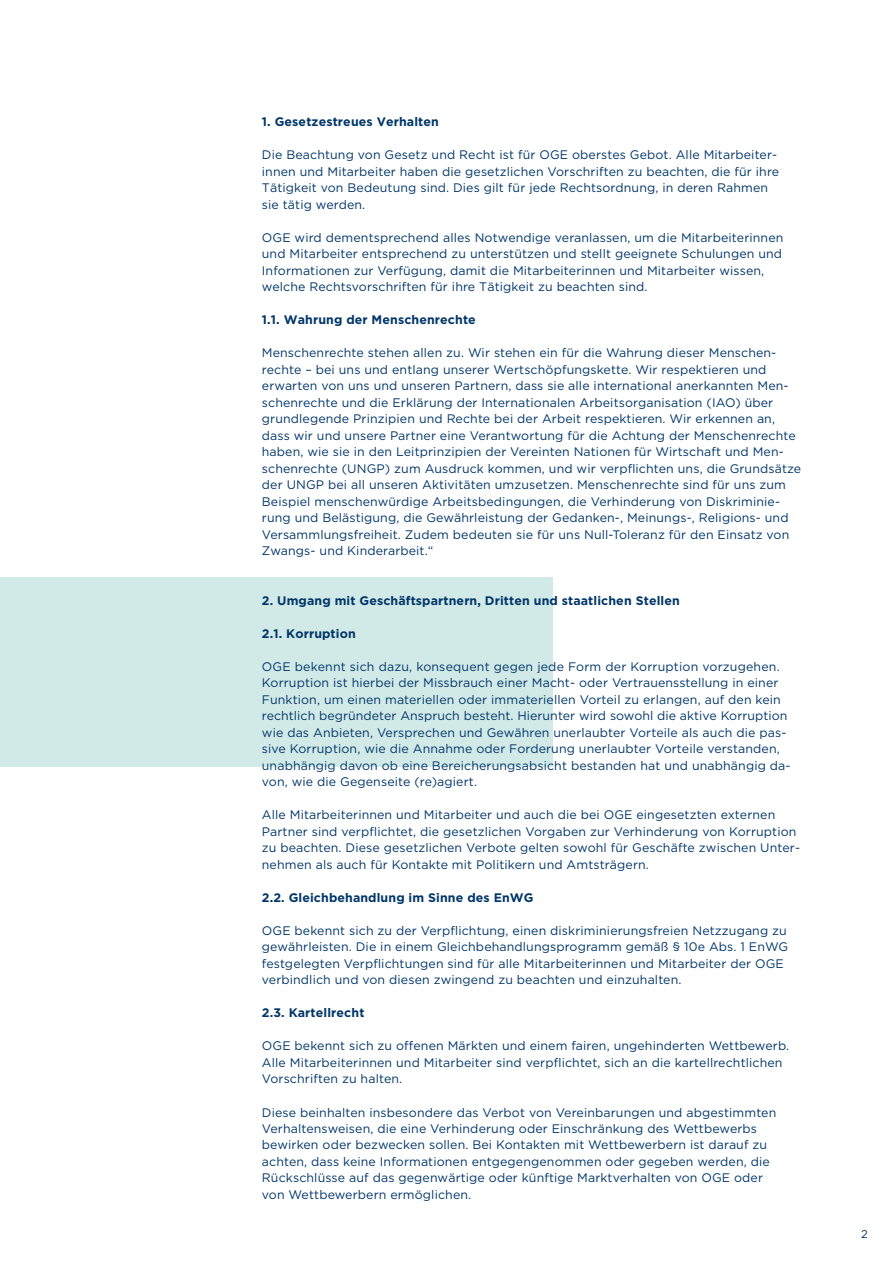
<style>
.page{position:relative;width:893px;height:1263px;background:#fff}
.page>*{position:absolute;margin:0;border:0;box-sizing:border-box;transform-origin:0 0}
.t1{font:12.3px/16.5px "Gotham";letter-spacing:.01em;color:#003669}
.t2{font:700 12.3px "Gotham";letter-spacing:.01em;color:#003669}
.t3{font:11.25px "Gotham";color:#003669}
</style>
<div class="page">
<div style="left:0;top:577px;width:553px;height:189px;background:#d1e9e7"></div>
<p class="t2" style="left:262px;top:115px;width:179px">1. Gesetzestreues Verhalten</p>
<p class="t1" style="left:262px;top:147px;width:519px">Die Beachtung von Gesetz und Recht ist für OGE oberstes Gebot. Alle Mitarbeiter&shy;innen und Mitarbeiter haben die gesetzlichen Vorschriften zu beachten, die für ihre Tätigkeit von Bedeutung sind. Dies gilt für jede Rechtsordnung, in deren Rahmen sie tätig werden.</p>
<p class="t1" style="left:262px;top:229px;width:523px">OGE wird dementsprechend alles Notwendige veranlassen, um die Mitarbeiterinnen und Mitarbeiter entsprechend zu unterstützen und stellt geeignete Schulungen und Informationen zur Verfügung, damit die Mitarbeiterinnen und Mitarbeiter wissen, welche Rechtsvorschriften für ihre Tätigkeit zu beachten sind.</p>
<p class="t2" style="left:262px;top:313px;width:215px">1.1. Wahrung der Menschenrechte</p>
<p class="t1" style="left:262px;top:345px;width:541px">Menschenrechte stehen allen zu. Wir stehen ein für die Wahrung dieser Menschen&shy;rechte – bei uns und entlang unserer Wertschöpfungskette. Wir respektieren und erwarten von uns und unseren Partnern, dass sie alle international anerkannten Men&shy;schenrechte und die Erklärung der Internationalen Arbeitsorganisation (IAO) über grundlegende Prinzipien und Rechte bei der Arbeit respektieren. Wir erkennen an, dass wir und unsere Partner eine Verantwortung für die Achtung der Menschenrechte haben, wie sie in den Leitprinzipien der Vereinten Nationen für Wirtschaft und Men&shy;schenrechte (UNGP) zum Ausdruck kommen, und wir verpflichten uns, die Grundsätze der UNGP bei all unseren Aktivitäten umzusetzen. Menschenrechte sind für uns zum Beispiel menschenwürdige Arbeitsbedingungen, die Verhinderung von Diskriminie&shy;rung und Belästigung, die Gewährleistung der Gedanken-, Meinungs-, Religions- und Versammlungsfreiheit. Zudem bedeuten sie für uns Null-Toleranz für den Einsatz von Zwangs- und Kinderarbeit.“</p>
<p class="t2" style="left:262px;top:593px;width:419px">2. Umgang mit Geschäftspartnern, Dritten und staatlichen Stellen</p>
<p class="t2" style="left:262px;top:626px;width:95px">2.1. Korruption</p>
<p class="t1" style="left:262px;top:658px;width:530px">OGE bekennt sich dazu, konsequent gegen jede Form der Korruption vorzugehen.<br>Korruption ist hierbei der Missbrauch einer Macht- oder Vertrauensstellung in einer Funktion, um einen materiellen oder immateriellen Vorteil zu erlangen, auf den kein rechtlich begründeter Anspruch besteht. Hierunter wird sowohl die aktive Korruption wie das Anbieten, Versprechen und Gewähren unerlaubter Vorteile als auch die pas&shy;sive Korruption, wie die Annahme oder Forderung unerlaubter Vorteile verstanden, unabhängig davon ob eine Bereicherungsabsicht bestanden hat und unabhängig da&shy;von, wie die Gegenseite (re)agiert.</p>
<p class="t1" style="left:262px;top:807px;width:540px">Alle Mitarbeiterinnen und Mitarbeiter und auch die bei OGE eingesetzten externen Partner sind verpflichtet, die gesetzlichen Vorgaben zur Verhinderung von Korruption zu beachten. Diese gesetzlichen Verbote gelten sowohl für Geschäfte zwischen Unter&shy;nehmen als auch für Kontakte mit Politikern und Amtsträgern.</p>
<p class="t2" style="left:262px;top:890px;width:273px">2.2. Gleichbehandlung im Sinne des EnWG</p>
<p class="t1" style="left:262px;top:922px;width:528px">OGE bekennt sich zu der Verpflichtung, einen diskriminierungsfreien Netzzugang zu gewährleisten. Die in einem Gleichbehandlungsprogramm gemäß § 10e Abs. 1 EnWG festgelegten Verpflichtungen sind für alle Mitarbeiterinnen und Mitarbeiter der OGE verbindlich und von diesen zwingend zu beachten und einzuhalten.</p>
<p class="t2" style="left:262px;top:1006px;width:104px">2.3. Kartellrecht</p>
<p class="t1" style="left:262px;top:1038px;width:529px">OGE bekennt sich zu offenen Märkten und einem fairen, ungehinderten Wettbewerb.<br>Alle Mitarbeiterinnen und Mitarbeiter sind verpflichtet, sich an die kartellrechtlichen<br>Vorschriften zu halten.</p>
<p class="t1" style="left:262px;top:1104px;width:516px">Diese beinhalten insbesondere das Verbot von Vereinbarungen und abgestimmten Verhaltensweisen, die eine Verhinderung oder Einschränkung des Wettbewerbs bewirken oder bezwecken sollen. Bei Kontakten mit Wettbewerbern ist darauf zu achten, dass keine Informationen entgegengenommen oder gegeben werden, die Rückschlüsse auf das gegenwärtige oder künftige Marktverhalten von OGE oder von Wettbewerbern ermöglichen.</p>
<p class="t3" style="left:861px;top:1227px;width:8px">2</p>
</div>
